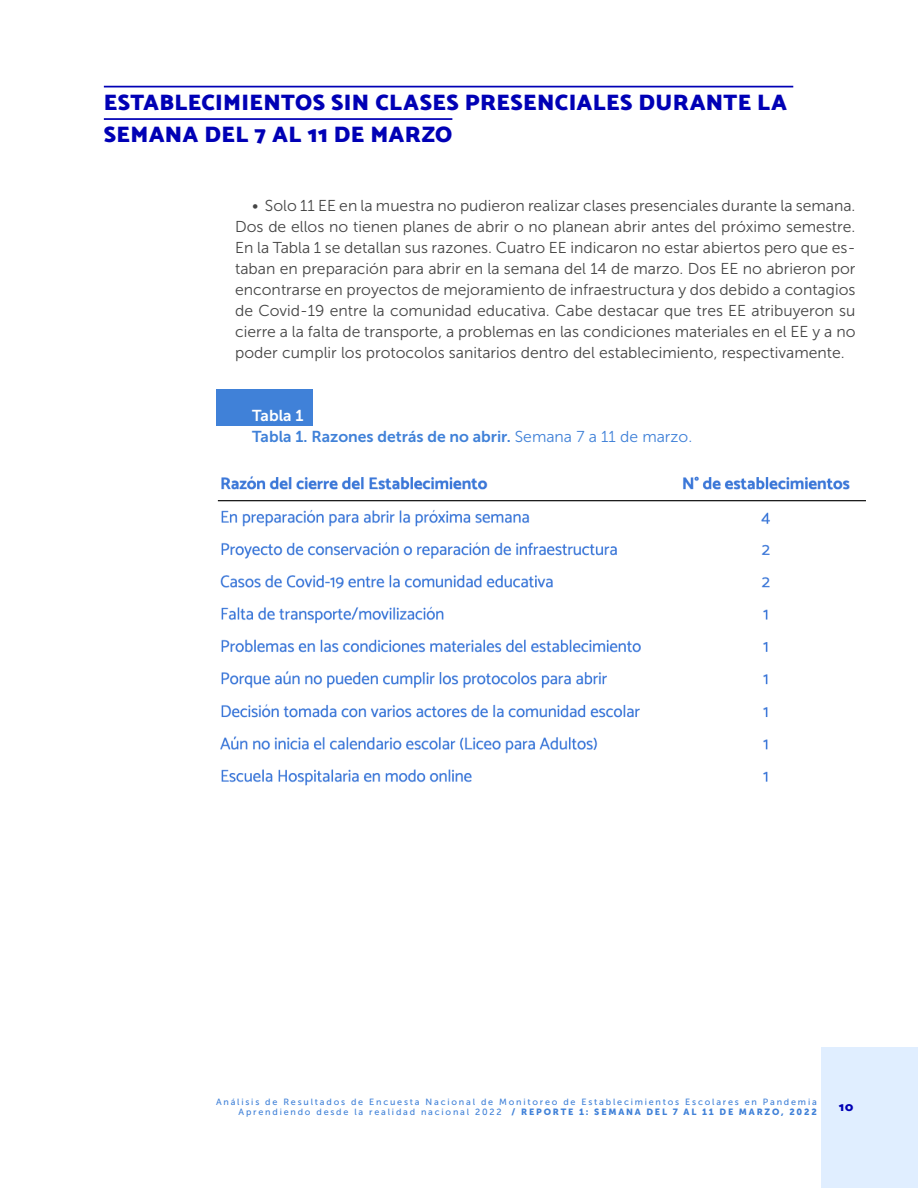
<style>
.page{position:relative;width:918px;height:1188px;background:#fff}
.page>*{position:absolute;margin:0;border:0;box-sizing:border-box;transform-origin:0 0}
.subtitulo_barra_supe{font:900 22.5px/32.4px "Catamaran";letter-spacing:.015em;color:#0000b5}
.t1{font:15.75px/21px "Museo Sans 300";color:#454545;text-align:justify}
.t2{font:15.75px "Museo Sans 700";color:#4081d8}
.t3{font:15.75px "Museo Sans 700";color:#fff}
.t4{font:900 12px "Catamaran";color:#0000b5}
.t5{font:9px/10.8px "Museo Sans 500";letter-spacing:.2em;color:#4081d8;text-align:right}
.s1{font-family:"Museo Sans 300"}
.s2{font-family:"Museo Sans 900"}
</style>
<div class="page">
<div style="left:822px;top:1048px;width:96px;height:140px;background:#e0eeff"></div>
<div style="left:216px;top:389px;width:96px;height:37px;background:#4081d8"></div>
<hr style="left:104px;top:86px;width:689px;height:1px;background:#0000b5">
<hr style="left:104px;top:118px;width:348px;height:2px;background:#0000b5">
<img style="left:217px;top:476px;width:649px;height:310px">
<p class="subtitulo_barra_supe" style="left:104px;top:85px;width:685px">ESTABLECIMIENTOS SIN CLASES PRESENCIALES DURANTE LA<br>SEMANA DEL 7 AL 11 DE MARZO</p>
<p class="t1" style="left:235px;top:195px;width:622px;text-indent:17px">• Solo 11 EE en la muestra no pudieron realizar clases presenciales durante la semana.<br>Dos de ellos no tienen planes de abrir o no planean abrir antes del próximo semestre.<br>En la Tabla 1 se detallan sus razones. Cuatro EE indicaron no estar abiertos pero que es&shy;taban en preparación para abrir en la semana del 14 de marzo. Dos EE no abrieron por encontrarse en proyectos de mejoramiento de infraestructura y dos debido a contagios de Covid-19 entre la comunidad educativa. Cabe destacar que tres EE atribuyeron su cierre a la falta de transporte, a problemas en las condiciones materiales en el EE y a no poder cumplir los protocolos sanitarios dentro del establecimiento, respectivamente.</p>
<p class="t3" style="left:252px;top:407px;width:53px">Tabla 1</p>
<p class="t2" style="left:252px;top:428px;width:442px">Tabla 1. Razones detrás de no abrir. <span class="s1">Semana 7 a 11 de marzo.</span></p>
<p class="t5" style="left:216px;top:1096px;width:602px">Análisis de Resultados de Encuesta Nacional de Monitoreo de Establecimientos Escolares en Pandemia<br>Aprendiendo desde la realidad nacional 2022 <span class="s2">/ REPORTE 1: SEMANA DEL 7 AL 11 DE MARZO, 2022</span></p>
<p class="t4" style="left:839px;top:1098px;width:16px">10</p>
</div>
